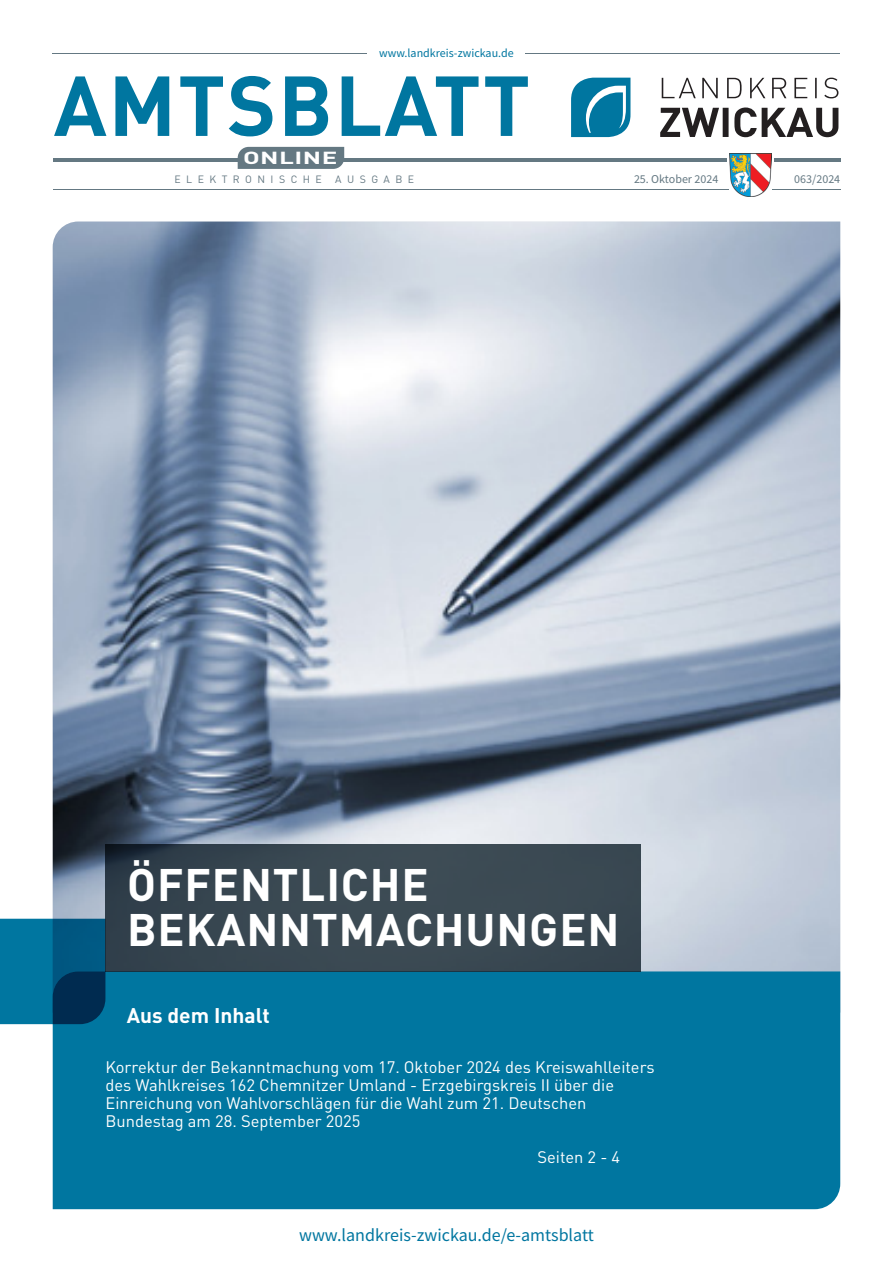
<style>
.page{position:relative;width:893px;height:1263px;background:#fff}
.page>*{position:absolute;margin:0;border:0;box-sizing:border-box;transform-origin:0 0}
._2022_-_Titel_Anreißer_30pt{font:700 45px/45px "DIN Pro";letter-spacing:.02em;color:#fff}
._2022_-_Titel_Ünerschrift_14pt{font:700 21px "DIN Pro";color:#fff}
.t1{font:18px "Source Sans Pro";color:#0076a0}
.t2{font:700 17.25px "DIN Pro";letter-spacing:.02em;color:#fff;scale:1.5 1}
._2022_-_Taeser_Überschrift{font:16.5px/18px "DIN Pro";color:#fff}
.t3{font:12px "Source Sans Pro";color:#0076a0}
.t4{font:12px "Source Sans Pro";color:#647882}
.t5{font:10.5px "DIN Pro";letter-spacing:.52em;color:#647882}
</style>
<div class="page">
<img style="left:53px;top:222px;width:787px;height:749px">
<div style="left:53px;top:971px;width:787px;height:238px;background:#0076a0"></div>
<svg style="left:0;top:919px;width:105px;height:105px;background:#005d86"></svg>
<hr style="left:53px;top:53px;width:787px;height:1px;background:#647882">
<hr style="left:53px;top:158px;width:787px;height:3px;background:#647882">
<hr style="left:53px;top:189px;width:787px;height:1px;background:#647882">
<div style="left:368px;top:44px;width:157px;height:13px;background:#fff"></div>
<svg style="left:727px;top:158px;width:46px;height:7px"></svg>
<img style="left:730px;top:153px;width:41px;height:43px">
<svg style="left:54px;top:76px;width:474px;height:60px"></svg>
<svg style="left:571px;top:78px;width:59px;height:59px;background:#2d8eb0"></svg>
<svg style="left:660px;top:108px;width:178px;height:29px"></svg>
<svg style="left:662px;top:78px;width:176px;height:20px"></svg>
<div style="left:238px;top:147px;width:106px;height:22px;background:#647882"></div>
<div style="left:105px;top:844px;width:536px;height:127px;background:#3a4952"></div>
<p class="t2" style="left:243px;top:143px;width:64px">ONLINE</p>
<p class="t3" style="left:379px;top:45px;width:136px">www.landkreis-zwickau.de</p>
<p class="t5" style="left:174px;top:171px;width:149px">ELEKTRONISCHE</p>
<p class="t5" style="left:335px;top:171px;width:80px">AUSGABE</p>
<p class="t4" style="left:634px;top:171px;width:86px">25. Oktober 2024</p>
<p class="t4" style="left:794px;top:171px;width:47px">063/2024</p>
<p class="_2022_-_Titel_Anreißer_30pt" style="left:127px;top:857px;width:494px">ÖFFENTLICHE<br>BEKANNTMACHUNGEN</p>
<p class="_2022_-_Titel_Ünerschrift_14pt" style="left:127px;top:998px;width:145px">Aus dem Inhalt</p>
<p class="_2022_-_Taeser_Überschrift" style="left:105px;top:1056px;width:551px">Korrektur der Bekanntmachung vom 17. Oktober 2024 des Kreiswahlleiters des Wahlkreises 162 Chemnitzer Umland - Erzgebirgskreis II über die Einreichung von Wahlvorschlägen für die Wahl zum 21. Deutschen Bundestag am 28. September 2025</p>
<p class="_2022_-_Taeser_Überschrift" style="left:537px;top:1146px;width:84px">Seiten 2 - 4</p>
<p class="t1" style="left:299px;top:1224px;width:296px">www.landkreis-zwickau.de/e-amtsblatt</p>
</div>
